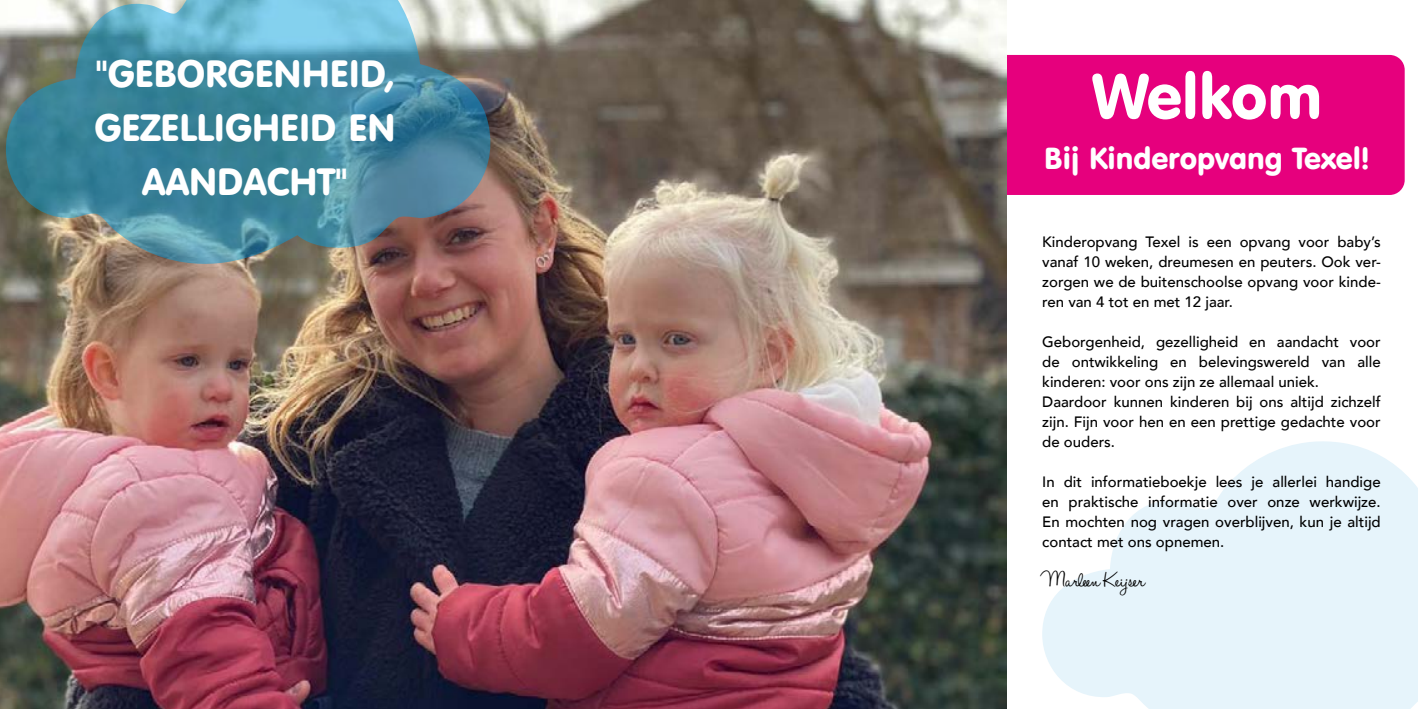
<style>
.page{position:relative;width:1418px;height:709px;background:#fff}
.page>*{position:absolute;margin:0;border:0;box-sizing:border-box;transform-origin:0 0}
.t1{font:62.5px "VAG Rounded BT";color:#fff}
.t2{font:37.5px/53.8px "VAG Rounded BT";color:#fff;text-align:center}
.t3{font:30px "VAG Rounded BT";color:#fff}
.t4{font:25px "Halo Handletter";color:#000}
.t5{font:500 15px/20px "Avenir";color:#000;text-align:justify}
</style>
<div class="page">
<svg style="left:1042px;top:441px;width:375px;height:268px;fill:#e6f4fb"></svg>
<div style="left:1006px;top:55px;width:398px;height:140px;background:#e6007d"></div>
<img style="left:0;top:0;width:1006px;height:709px">
<img style="left:6px;top:0;width:492px;height:265px">
<h2 class="t2" style="left:94px;top:46px;width:303px">"GEBORGENHEID,<br>GEZELLIGHEID EN<br>AANDACHT"</h2>
<h1 class="t1" style="left:1091px;top:57px;width:232px">Welkom</h1>
<h3 class="t3" style="left:1044px;top:139px;width:327px">Bij Kinderopvang Texel!</h3>
<p class="t5" style="left:1042px;top:231px;width:340px">Kinderopvang Texel is een opvang voor baby’s vanaf 10 weken, dreumesen en peuters. Ook ver&shy;zorgen we de buitenschoolse opvang voor kinde&shy;ren van 4 tot en met 12 jaar.</p>
<p class="t5" style="left:1042px;top:331px;width:340px;text-align:left">Geborgenheid, gezelligheid en aandacht voor de ontwikkeling en belevingswereld van alle kinderen: voor ons zijn ze allemaal uniek.<br>Daardoor kunnen kinderen bij ons altijd zichzelf zijn. Fijn voor hen en een prettige gedachte voor de ouders.</p>
<p class="t5" style="left:1042px;top:471px;width:340px">In dit informatieboekje lees je allerlei handige en praktische informatie over onze werkwijze.<br>En mochten nog vragen overblijven, kun je altijd contact met ons opnemen.</p>
<h3 class="t4" style="left:1042px;top:566px;width:104px">Marleen Keijser</h3>
</div>
